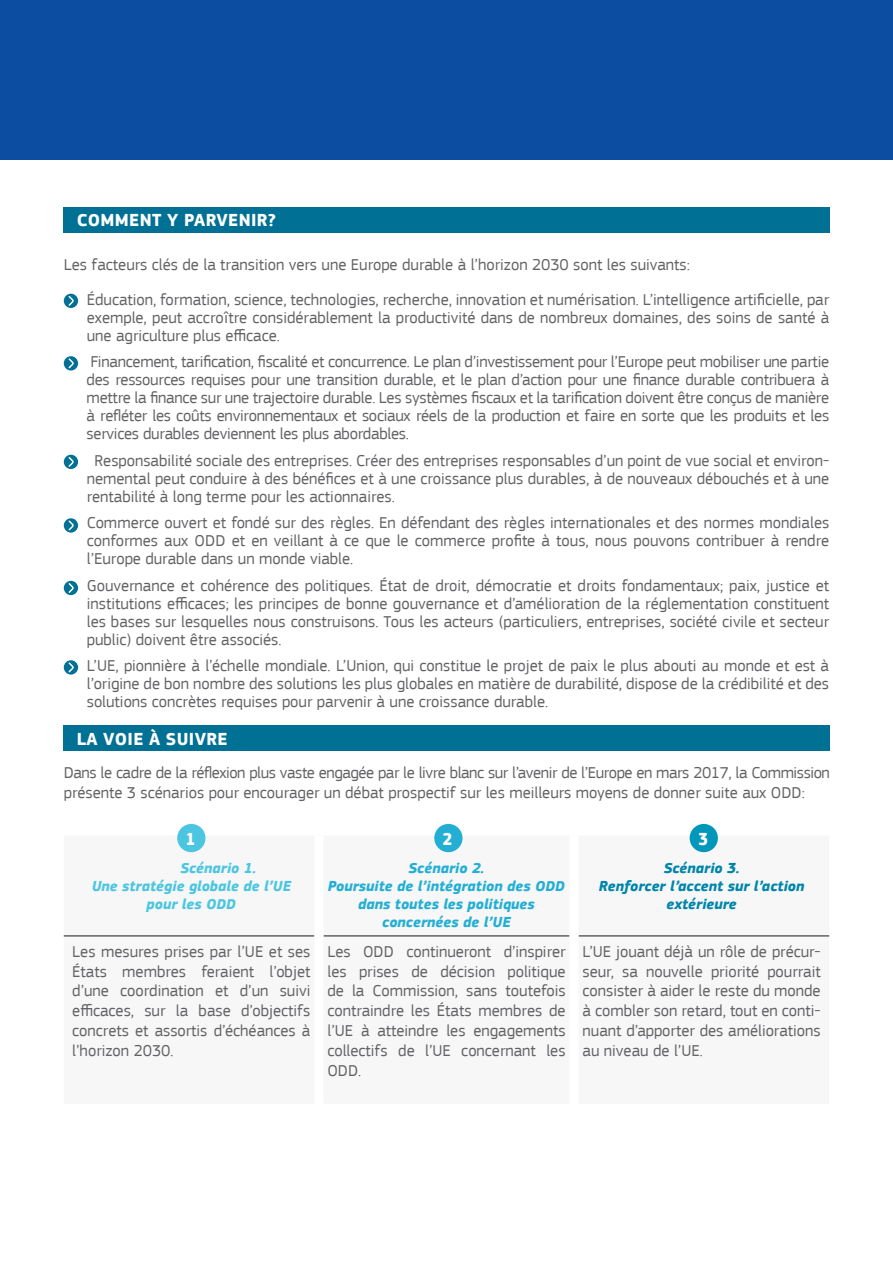
<style>
.page{position:relative;width:893px;height:1263px;background:#fff}
.page>*{position:absolute;margin:0;border:0;box-sizing:border-box;transform-origin:0 0}
.t1{font:700 18px "EC Square Sans Pro";letter-spacing:.02em;color:#fff}
.t2{font:700 18px "EC Square Sans Cond Pro";color:#fff}
.t3{font:16.5px/19.8px "EC Square Sans Pro";color:#636366;text-align:justify}
.t4{font:italic 700 15px/18px "EC Square Sans Pro";color:#23afd4;text-align:center}
.t5{font:italic 700 15px/18px "EC Square Sans Pro";color:#0085ab;text-align:center}
.t6{font:italic 700 15px "EC Square Sans Pro";color:#4cc6e0}
</style>
<div class="page">
<div style="left:64px;top:294px;width:14px;height:14px;background:#007195;border-radius:50%"></div>
<svg style="left:67px;top:294px;width:7px;height:12px"></svg>
<div style="left:64px;top:356px;width:14px;height:14px;background:#007195;border-radius:50%"></div>
<svg style="left:67px;top:357px;width:7px;height:13px"></svg>
<div style="left:64px;top:455px;width:14px;height:14px;background:#007195;border-radius:50%"></div>
<svg style="left:67px;top:455px;width:7px;height:12px"></svg>
<svg style="left:64px;top:518px;width:14px;height:15px"></svg>
<svg style="left:67px;top:519px;width:7px;height:13px"></svg>
<div style="left:64px;top:581px;width:14px;height:14px;background:#007195;border-radius:50%"></div>
<svg style="left:68px;top:583px;width:6px;height:10px"></svg>
<div style="left:64px;top:660px;width:14px;height:14px;background:#007195;border-radius:50%"></div>
<svg style="left:67px;top:661px;width:7px;height:13px"></svg>
<div style="left:64px;top:207px;width:766px;height:25px;background:#007195"></div>
<div style="left:64px;top:725px;width:766px;height:26px;background:#007195"></div>
<hr style="left:64px;top:935px;width:250px;height:2px;background:#636366">
<hr style="left:323px;top:935px;width:247px;height:2px;background:#636366">
<hr style="left:579px;top:935px;width:250px;height:2px;background:#636366">
<div style="left:177px;top:824px;width:28px;height:28px;background:#4cc6e0;border-radius:50%"></div>
<div style="left:434px;top:824px;width:29px;height:28px;background:#23afd4;border-radius:50%"></div>
<div style="left:690px;top:824px;width:28px;height:28px;background:#0097bb;border-radius:50%"></div>
<div style="left:0;top:0;width:893px;height:160px;background:#0d4da1"></div>
<p class="t1" style="left:77px;top:209px;width:201px">COMMENT Y PARVENIR?</p>
<p class="t3" style="left:64px;top:255px;width:628px">Les facteurs clés de la transition vers une Europe durable à l’horizon 2030 sont les suivants:</p>
<p class="t3" style="left:87px;top:290px;width:744px;line-height:18px">Éducation, formation, science, technologies, recherche, innovation et numérisation. L’intelligence artificielle, par exemple, peut accroître considérablement la productivité dans de nombreux domaines, des soins de santé à une agriculture plus efficace.</p>
<p class="t3" style="left:87px;top:353px;width:744px;line-height:18px">Financement, tarification, fiscalité et concurrence. Le plan d’investissement pour l’Europe peut mobiliser une partie des ressources requises pour une transition durable, et le plan d’action pour une finance durable contribuera à mettre la finance sur une trajectoire durable. Les systèmes fiscaux et la tarification doivent être conçus de manière à refléter les coûts environnementaux et sociaux réels de la production et faire en sorte que les produits et les services durables deviennent les plus abordables.</p>
<p class="t3" style="left:87px;top:451px;width:744px;line-height:18px;text-indent:8px">Responsabilité sociale des entreprises. Créer des entreprises responsables d’un point de vue social et environ&shy;nemental peut conduire à des bénéfices et à une croissance plus durables, à de nouveaux débouchés et à une rentabilité à long terme pour les actionnaires.</p>
<p class="t3" style="left:87px;top:514px;width:744px;line-height:18px">Commerce ouvert et fondé sur des règles. En défendant des règles internationales et des normes mondiales conformes aux ODD et en veillant à ce que le commerce profite à tous, nous pouvons contribuer à rendre l’Europe durable dans un monde viable.</p>
<p class="t3" style="left:87px;top:576px;width:744px;line-height:18px">Gouvernance et cohérence des politiques. État de droit, démocratie et droits fondamentaux; paix, justice et institutions efficaces; les principes de bonne gouvernance et d’amélioration de la réglementation constituent les bases sur lesquelles nous construisons. Tous les acteurs (particuliers, entreprises, société civile et secteur public) doivent être associés.</p>
<p class="t3" style="left:87px;top:657px;width:744px;line-height:18px">L’UE, pionnière à l’échelle mondiale. L’Union, qui constitue le projet de paix le plus abouti au monde et est à l’origine de bon nombre des solutions les plus globales en matière de durabilité, dispose de la crédibilité et des solutions concrètes requises pour parvenir à une croissance durable.</p>
<p class="t1" style="left:77px;top:728px;width:152px">LA VOIE À SUIVRE</p>
<p class="t3" style="left:64px;top:763px;width:768px">Dans le cadre de la réflexion plus vaste engagée par le livre blanc sur l’avenir de l’Europe en mars 2017, la Commission présente 3 scénarios pour encourager un débat prospectif sur les meilleurs moyens de donner suite aux ODD:</p>
<p class="t2" style="left:186px;top:828px;width:11px">1</p>
<p class="t2" style="left:443px;top:828px;width:11px">2</p>
<p class="t2" style="left:698px;top:828px;width:11px">3</p>
<p class="t6" style="left:180px;top:859px;width:77px">Scénario 1.</p>
<p class="t6" style="left:92px;top:877px;width:201px">Une stratégie globale de l’UE</p>
<p class="t6" style="left:147px;top:895px;width:91px">pour les ODD</p>
<p class="t4" style="left:409px;top:860px;width:77px">Scénario 2.</p>
<p class="t4" style="left:328px;top:878px;width:239px">Poursuite de l’intégration des ODD dans toutes les politiques</p>
<p class="t4" style="left:382px;top:914px;width:130px">concernées de l’UE</p>
<p class="t5" style="left:664px;top:860px;width:77px">Scénario 3.</p>
<p class="t5" style="left:599px;top:878px;width:207px">Renforcer l’accent sur l’action extérieure</p>
<p class="t3" style="left:72px;top:941px;width:240px">Les mesures prises par l’UE et ses États membres feraient l’objet d’une coordination et d’un suivi efficaces, sur la base d’objectifs concrets et assortis d’échéances à l’horizon 2030.</p>
<p class="t3" style="left:327px;top:941px;width:240px">Les ODD continueront d’inspirer les prises de décision politique de la Commission, sans toutefois contraindre les États membres de l’UE à atteindre les engagements collectifs de l’UE concernant les ODD.</p>
<p class="t3" style="left:583px;top:941px;width:240px">L’UE jouant déjà un rôle de précur&shy;seur, sa nouvelle priorité pourrait consister à aider le reste du monde à combler son retard, tout en conti&shy;nuant d’apporter des améliorations au niveau de l’UE.</p>
</div>
